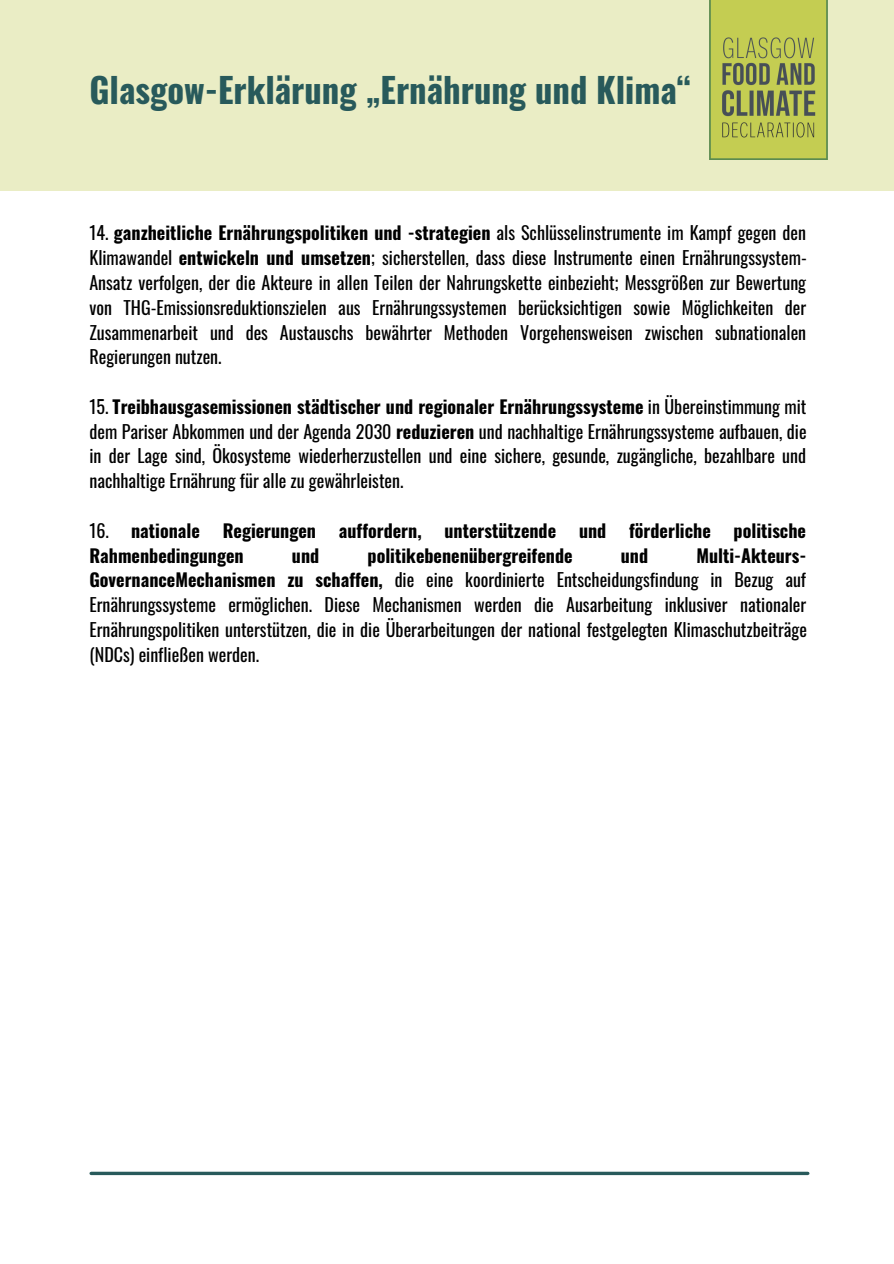
<style>
.page{position:relative;width:894px;height:1264px;background:#fff}
.page>*{position:absolute;margin:0;border:0;box-sizing:border-box;transform-origin:0 0}
.t1{font:700 34.5px "Oswald";color:#285a5b}
.t2{font:18px/24.8px "Oswald";color:#000;text-align:justify}
.t3{font:700 18px "Oswald";color:#000}
.s1{font-weight:700}
.s2{font-weight:400}
</style>
<div class="page">
<div style="left:0;top:0;width:893px;height:190px;background:#eaedc5"></div>
<img style="left:709px;top:0;width:117px;height:160px">
<svg style="left:91px;top:1171px;width:716px;height:4px;background:#4e7778"></svg>
<p class="t1" style="left:89px;top:63px;width:603px">Glasgow-Erklärung „Ernährung und Klima“</p>
<p class="t2" style="left:89px;top:220px;width:718px">14. <span class="s1">ganzheitliche Ernährungspolitiken und -strategien</span> als Schlüsselinstrumente im Kampf gegen den Klimawandel <span class="s1">entwickeln und umsetzen</span>; sicherstellen, dass diese Instrumente einen Ernährungssystem-Ansatz verfolgen, der die Akteure in allen Teilen der Nahrungskette einbezieht; Messgrößen zur Bewertung von THG-Emissionsreduktionszielen aus Ernährungssystemen berücksichtigen sowie Möglichkeiten der Zusammenarbeit und des Austauschs bewährter Methoden Vorgehensweisen zwischen subnationalen Regierungen nutzen.</p>
<p class="t2" style="left:89px;top:393px;width:718px">15. <span class="s1">Treibhausgasemissionen städtischer und regionaler Ernährungssysteme</span> in Übereinstimmung mit dem Pariser Abkommen und der Agenda 2030 <span class="s1">reduzieren</span> und nachhaltige Ernährungssysteme aufbauen, die in der Lage sind, Ökosysteme wiederherzustellen und eine sichere, gesunde, zugängliche, bezahlbare und nachhaltige Ernährung für alle zu gewährleisten.</p>
<p class="t3" style="left:89px;top:516px;width:112px"><span class="s2">16.</span> nationale</p>
<p class="t3" style="left:223px;top:516px;width:95px">Regierungen</p>
<p class="t3" style="left:339px;top:516px;width:84px">auffordern,</p>
<p class="t3" style="left:444px;top:516px;width:113px">unterstützende</p>
<p class="t3" style="left:579px;top:516px;width:29px">und</p>
<p class="t3" style="left:629px;top:516px;width:83px">förderliche</p>
<p class="t3" style="left:733px;top:516px;width:74px">politische</p>
<p class="t3" style="left:89px;top:541px;width:156px">Rahmenbedingungen</p>
<p class="t3" style="left:292px;top:541px;width:29px">und</p>
<p class="t3" style="left:367px;top:541px;width:206px">politikebenenübergreifende</p>
<p class="t3" style="left:620px;top:541px;width:29px">und</p>
<p class="t2" style="left:89px;top:542px;width:718px;text-indent:606px"><span class="s1">Multi-Akteurs-GovernanceMechanismen zu schaffen,</span> die eine koordinierte Entscheidungsfindung in Bezug auf Ernährungssysteme ermöglichen. Diese Mechanismen werden die Ausarbeitung inklusiver nationaler Ernährungspolitiken unterstützen, die in die Überarbeitungen der national festgelegten Klimaschutzbeiträge (NDCs) einfließen werden.</p>
</div>
